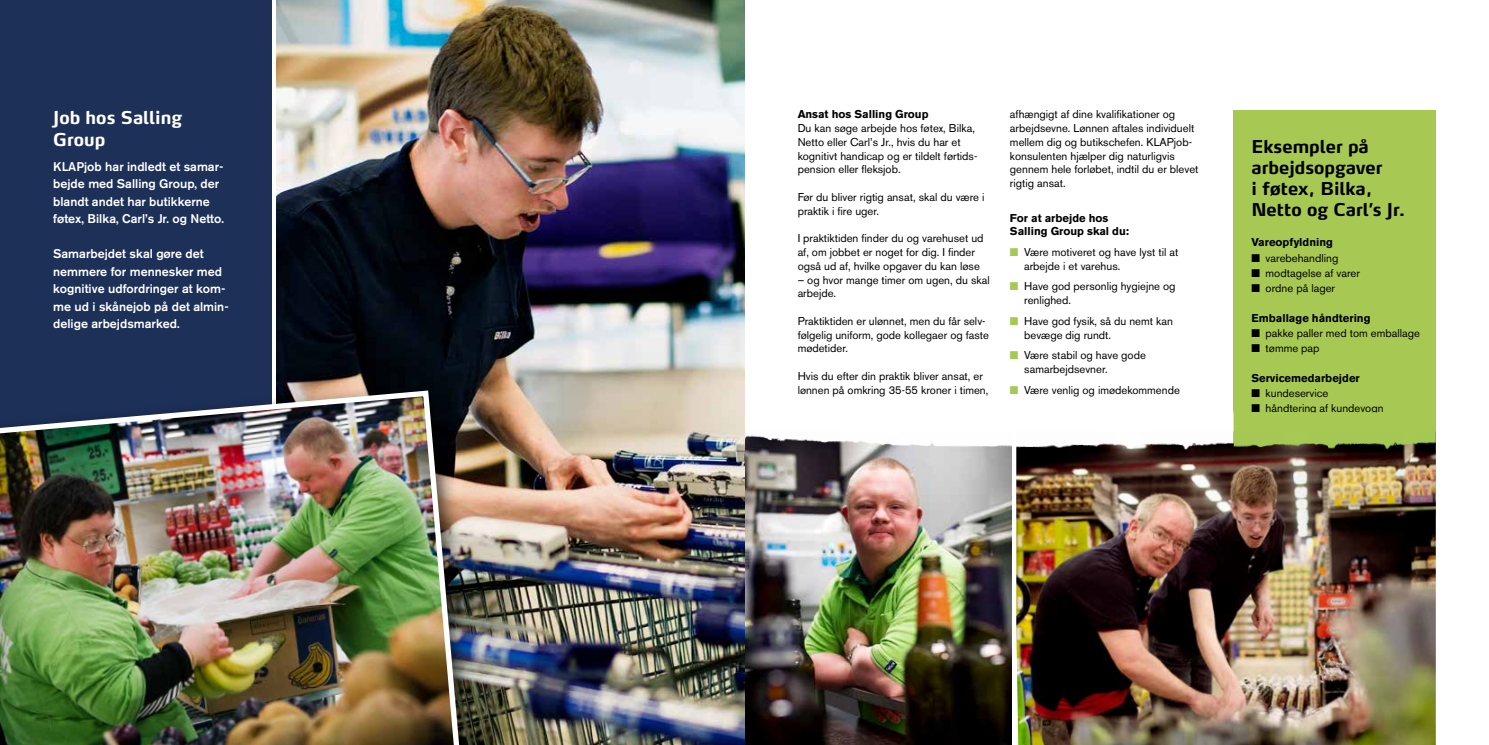
<style>
.page{position:relative;width:1489px;height:745px;background:#fff}
.page>*{position:absolute;margin:0;border:0;box-sizing:border-box;transform-origin:0 0}
.t1{font:700 17.5px/21.2px "Max TF";color:#000}
.t2{font:700 17.5px/21.2px "Max TF";color:#fff}
.t3{font:500 12.5px/17.5px "Akzidenz Grotesk BE";color:#fff}
.t4{font:11.25px/13.8px "Akzidenz Grotesk BE";color:#000}
.t5{font:700 11.25px/13.8px "Akzidenz Grotesk BE";color:#000}
.s1{color:#a7c954}
</style>
<div class="page">
<div style="left:1233px;top:110px;width:202px;height:404px;background:#a7c954"></div>
<div style="left:0;top:0;width:271px;height:744px;background:#1d3058"></div>
<img style="left:1016px;top:450px;width:419px;height:294px">
<img style="left:744px;top:450px;width:267px;height:294px">
<img style="left:744px;top:412px;width:691px;height:38px">
<img style="left:276px;top:0;width:468px;height:744px">
<div style="left:0;top:381px;width:481px;height:363px;background:#000;opacity:.65"></div>
<img style="left:0;top:387px;width:463px;height:357px">
<h1 class="t2" style="left:53px;top:107px;width:130px">Job hos Salling<br>Group</h1>
<p class="t3" style="left:53px;top:157px;width:172px">KLAPjob har indledt et samar&shy;bejde med Salling Group, der blandt andet har butikkerne føtex, Bilka, Carl’s Jr. og Netto.</p>
<p class="t3" style="left:53px;top:245px;width:177px">Samarbejdet skal gøre det nemmere for mennesker med kognitive udfordringer at kom&shy;me ud i skånejob på det almin&shy;delige arbejdsmarked.</p>
<p class="t5" style="left:797px;top:108px;width:132px">Ansat hos Salling Group</p>
<p class="t4" style="left:797px;top:121px;width:181px">Du kan søge arbejde hos føtex, Bilka, Netto eller Carl’s Jr., hvis du har et kognitivt handicap og er tildelt førtids&shy;pension eller fleksjob.</p>
<p class="t4" style="left:797px;top:190px;width:188px">Før du bliver rigtig ansat, skal du være i praktik i fire uger.</p>
<p class="t4" style="left:797px;top:231px;width:187px">I praktiktiden finder du og varehuset ud af, om jobbet er noget for dig. I finder også ud af, hvilke opgaver du kan løse</p>
<p class="t4" style="left:797px;top:272px;width:193px">– og hvor mange timer om ugen, du skal arbejde.</p>
<p class="t4" style="left:797px;top:314px;width:193px">Praktiktiden er ulønnet, men du får selv&shy;følgelig uniform, gode kollegaer og faste mødetider.</p>
<p class="t4" style="left:797px;top:369px;width:192px">Hvis du efter din praktik bliver ansat, er lønnen på omkring 35-55 kroner i timen,</p>
<p class="t4" style="left:1009px;top:107px;width:190px">afhængigt af dine kvalifikationer og arbejdsevne. Lønnen aftales individuelt mellem dig og butikschefen. KLAPjob&shy;konsulenten hjælper dig naturligvis gennem hele forløbet, indtil du er blevet rigtig ansat.</p>
<p class="t5" style="left:1009px;top:211px;width:121px">For at arbejde hos<br>Salling Group skal du:</p>
<p class="t4" style="left:1024px;top:245px;width:156px;text-indent:-14px"><span class="s1">■</span> Være motiveret og have lyst til at arbejde i et varehus.</p>
<p class="t4" style="left:1024px;top:279px;width:153px;text-indent:-14px"><span class="s1">■</span> Have god personlig hygiejne og renlighed.</p>
<p class="t4" style="left:1024px;top:314px;width:150px;text-indent:-14px"><span class="s1">■</span> Have god fysik, så du nemt kan bevæge dig rundt.</p>
<p class="t4" style="left:1024px;top:348px;width:123px;text-indent:-14px"><span class="s1">■</span> Være stabil og have gode samarbejdsevner.</p>
<p class="t4" style="left:1009px;top:382px;width:171px"><span class="s1">■</span> Være venlig og imødekommende</p>
<h1 class="t1" style="left:1251px;top:135px;width:155px">Eksempler på arbejdsopgaver<br>i føtex, Bilka,<br>Netto og Carl’s Jr.</h1>
<p class="t5" style="left:1251px;top:236px;width:83px">Vareopfyldning</p>
<p class="t4" style="left:1251px;top:250px;width:88px">■ varebehandling</p>
<p class="t4" style="left:1251px;top:265px;width:110px">■ modtagelse af varer</p>
<p class="t4" style="left:1251px;top:280px;width:85px">■ ordne på lager</p>
<p class="t5" style="left:1251px;top:311px;width:121px">Emballage håndtering</p>
<p class="t4" style="left:1251px;top:325px;width:170px">■ pakke paller med tom emballage</p>
<p class="t4" style="left:1251px;top:340px;width:70px">■ tømme pap</p>
<p class="t5" style="left:1251px;top:370px;width:110px">Servicemedarbejder</p>
<p class="t4" style="left:1251px;top:385px;width:78px">■ kundeservice</p>
<p class="t4" style="left:1251px;top:400px;width:134px">■ håndtering af kundevogn</p>
</div>
